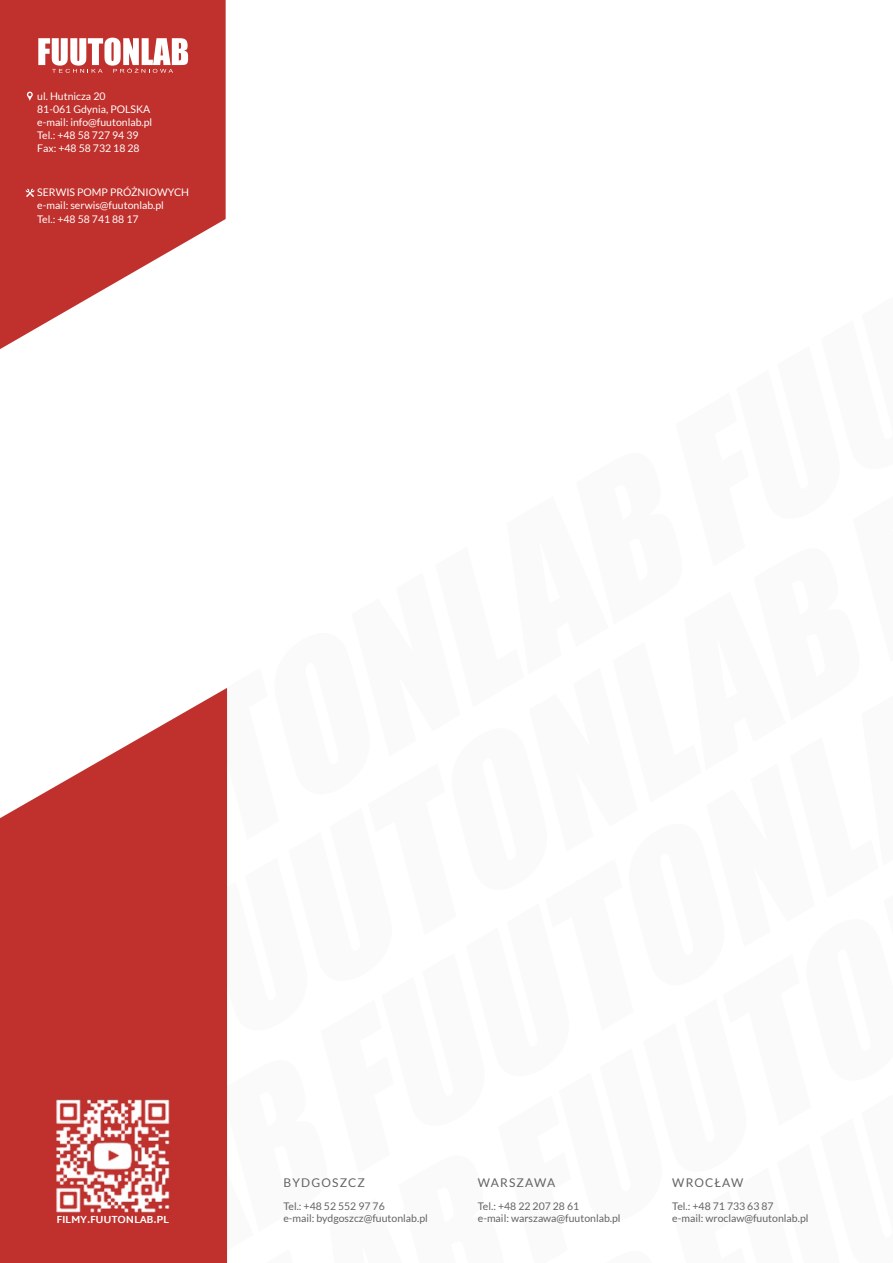
<style>
.page{position:relative;width:893px;height:1263px;background:#fff}
.page>*{position:absolute;margin:0;border:0;box-sizing:border-box;transform-origin:0 0}
.t1{font:12px "Lato";letter-spacing:.1em;color:#646363}
.t2{font:10.5px/13px "Lato";color:#fff}
.t3{font:10.5px/12.6px "Lato";color:#646363}
.t4{font:700 10.5px "Martel Sans";letter-spacing:-.02em;color:#fff}
</style>
<div class="page">
<svg style="left:0;top:0;width:226px;height:349px;fill:#c0302c"></svg>
<svg style="left:26px;top:189px;width:8px;height:8px"></svg>
<svg style="left:27px;top:92px;width:6px;height:9px"></svg>
<svg style="left:38px;top:38px;width:150px;height:35px"></svg>
<svg style="left:0;top:688px;width:227px;height:575px;background:#c74a46"></svg>
<img style="left:54px;top:1097px;width:118px;height:118px">
<p class="t2" style="left:37px;top:90px;width:117px">ul. H utnicza 20<br>81-061 Gdynia, POLSKA e-mail: info@fuutonlab.pl<br>Tel.: +48 58 727 94 39<br>Fax: +48 58 732 18 28</p>
<p class="t2" style="left:37px;top:186px;width:128px;text-indent:73px">PRÓŻNIOWYCH<br>e-mail: serwis@fuutonlab.pl<br>Tel.: +48 58 741 88 17</p>
<p class="t2" style="left:37px;top:186px;width:13px">SERWI</p>
<p class="t2" style="left:70px;top:186px;width:16px">S POMP</p>
<p class="t4" style="left:57px;top:1213px;width:114px">FILMY.FUUTONLAB.PL</p>
<p class="t1" style="left:283px;top:1176px;width:83px">BYDGOSZCZ</p>
<p class="t3" style="left:283px;top:1200px;width:146px">Tel.: +48 52 552 97 76<br>e-mail: bydgoszcz@fuutonlab.pl</p>
<p class="t1" style="left:478px;top:1176px;width:11px">WAR</p>
<p class="t1" style="left:509px;top:1176px;width:28px">SZAWA</p>
<p class="t3" style="left:478px;top:1200px;width:144px">Tel.: +48 22 207 28 61<br>e-mail: warszawa@fuutonlab.pl</p>
<p class="t1" style="left:672px;top:1176px;width:12px">WROC</p>
<p class="t1" style="left:715px;top:1176px;width:30px">ŁAW</p>
<p class="t3" style="left:672px;top:1200px;width:138px">Tel.: +48 71 733 63 87<br>e-mail: wroclaw@fuutonlab.pl</p>
</div>
